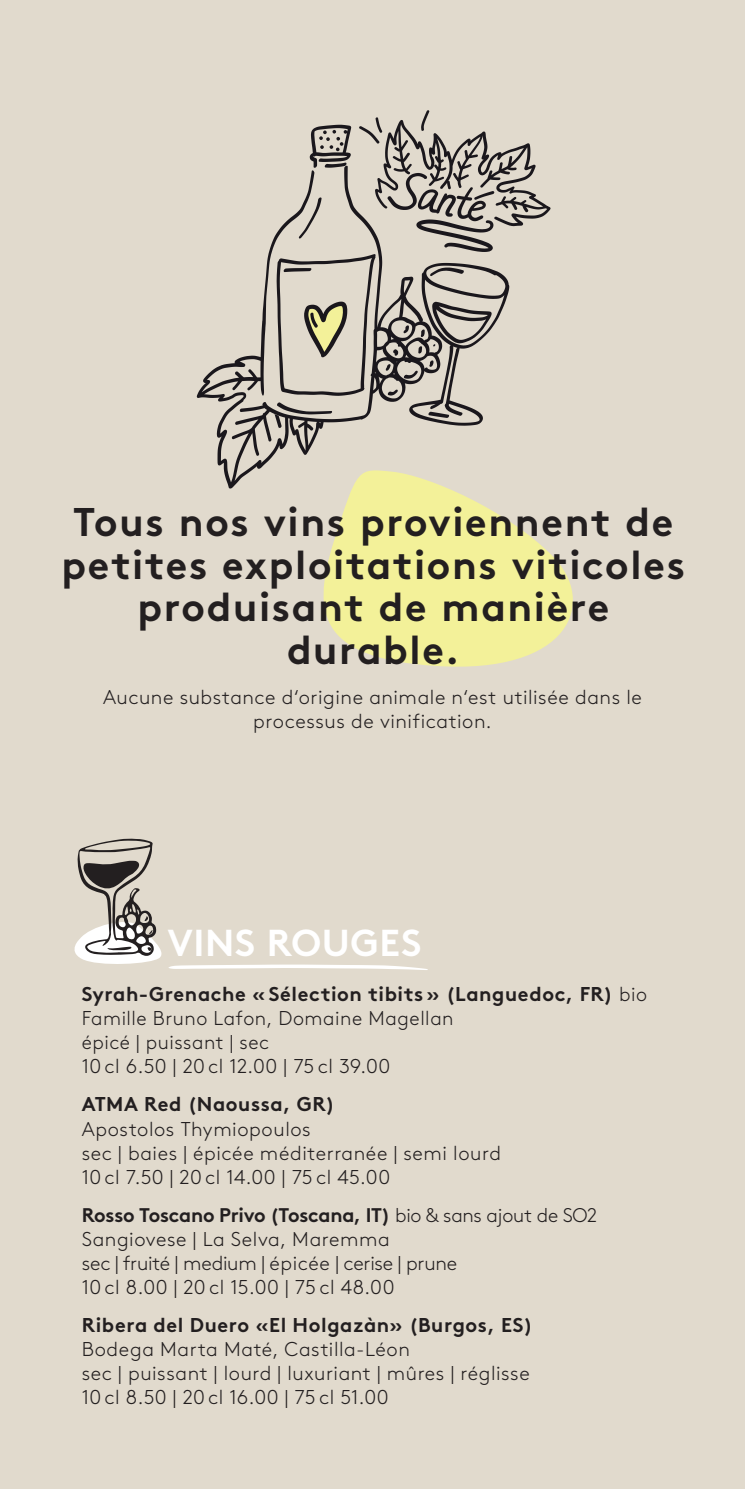
<style>
.page{position:relative;width:745px;height:1489px;background:#fff}
.page>*{position:absolute;margin:0;border:0;box-sizing:border-box;transform-origin:0 0}
.Infos{font:700 40px/42.5px "Brown Std";letter-spacing:.04em;color:#231f20;text-align:center}
.Titel{font:700 37.5px "Brown Std";letter-spacing:.015em;color:#fff}
.Produkt{font:300 20px/24px "Brown Std";letter-spacing:.025em;color:#231f20}
.Produkt-2{font:700 19.75px "Brown Std";letter-spacing:-.015em;color:#231f20}
.s1{font-weight:700}
.s2{font-weight:300}
</style>
<div class="page">
<div style="left:0;top:0;width:744px;height:1488px;background:#e1dacd"></div>
<svg style="left:74px;top:838px;width:353px;height:132px"></svg>
<svg style="left:197px;top:238px;width:125px;height:250px"></svg>
<svg style="left:274px;top:110px;width:276px;height:318px"></svg>
<svg style="left:309px;top:466px;width:264px;height:201px;fill:#f3f199"></svg>
<p class="Infos" style="left:61px;top:500px;width:625px">Tous nos vins proviennent de petites exploitations viticoles produisant de manière durable.</p>
<p class="Produkt" style="left:103px;top:685px;width:540px;text-align:center">Aucune substance d‘origine animale n‘est utilisée dans le processus de vinification.</p>
<p class="Titel" style="left:167px;top:919px;width:255px">VINS ROUGES</p>
<p class="Produkt" style="left:82px;top:982px;width:566px"><span class="s1">Syrah-Grenache «Sélection tibits » (Languedoc, FR)</span> bio Famille Bruno Lafon, Domaine Magellan<br>épicé | puissant | sec<br>10 cl 6.50 | 20 cl 12.00 | 75 cl 39.00</p>
<p class="Produkt" style="left:82px;top:1092px;width:420px"><span class="s1">ATMA Red (Naoussa, GR)<br></span>Apostolos Thymiopoulos<br>sec | baies | épicée méditerranée | semi lourd<br>10 cl 7.50 | 20 cl 14.00 | 75 cl 45.00</p>
<p class="Produkt-2" style="left:82px;top:1202px;width:516px">Rosso Toscano Privo (Toscana, IT) <span class="s2">bio &amp; sans ajout de SO2</span></p>
<p class="Produkt" style="left:82px;top:1226px;width:377px">Sangiovese | La Selva, Maremma<br>sec | fruité | medium | épicée | cerise | prune<br>10 cl 8.00 | 20 cl 15.00 | 75 cl 48.00</p>
<p class="Produkt" style="left:82px;top:1313px;width:452px"><span class="s1">Ribera del Duero «El Holgazàn» (Burgos, ES)<br></span>Bodega Marta Maté, Castilla-Léon<br>sec | puissant | lourd | luxuriant | mûres | réglisse 10 cl 8.50 | 20 cl 16.00 | 75 cl 51.00</p>
</div>
